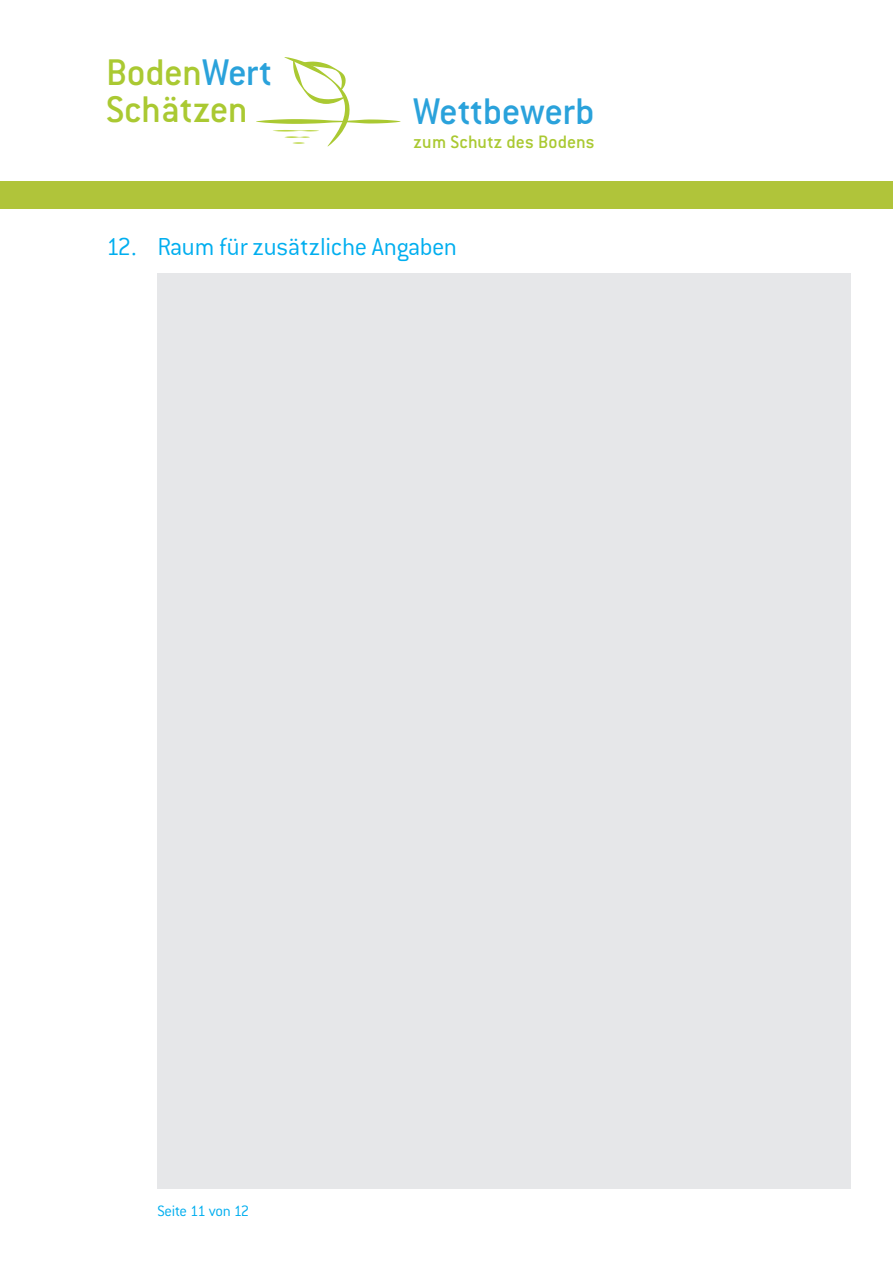
<style>
.page{position:relative;width:893px;height:1263px;background:#fff}
.page>*{position:absolute;margin:0;border:0;box-sizing:border-box;transform-origin:0 0}
.t1{font:500 40.8px/36.8px "Conduit ITC";letter-spacing:-.015em;color:#aac932}
.t2{font:500 40.8px "Conduit ITC";letter-spacing:-.01em;color:#2aa2db}
.t3{font:300 27px "Conduit ITC";letter-spacing:-.015em;color:#00aeef}
.t4{font:500 19.8px "Conduit ITC";letter-spacing:.005em;color:#aac932}
.t5{font:300 16.5px "Conduit ITC";letter-spacing:-.02em;color:#00aeef}
.s1{color:#2aa2db}
</style>
<div class="page">
<svg style="left:256px;top:57px;width:144px;height:89px"></svg>
<div style="left:0;top:181px;width:893px;height:27px;background:#b0c43a"></div>
<div style="left:157px;top:273px;width:693px;height:915px;background:#e6e7e9"></div>
<p class="t1" style="left:106px;top:54px;width:167px">Boden<span class="s1">Wert<br></span>Schätzen</p>
<p class="t2" style="left:413px;top:88px;width:183px">Wettbewerb</p>
<p class="t4" style="left:413px;top:130px;width:183px">zum Schutz des Bodens</p>
<p class="t3" style="left:106px;top:232px;width:352px">12. Raum für zusätzliche Angaben</p>
<p class="t5" style="left:157px;top:1202px;width:93px">Seite 11 von 12</p>
</div>
